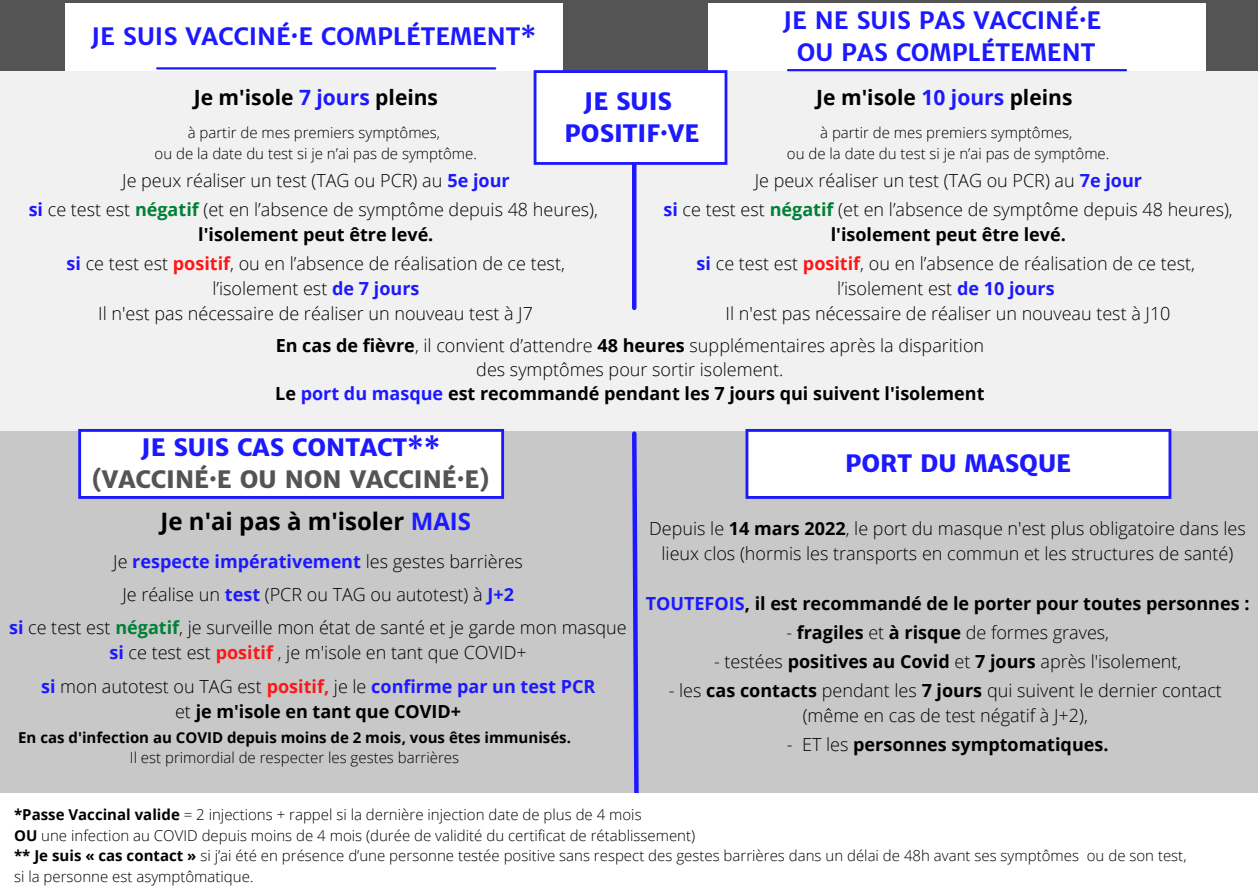
<style>
.page{position:relative;width:1258px;height:894px;background:#fff}
.page>*{position:absolute;margin:0;border:0;box-sizing:border-box;transform-origin:0 0}
.t1{font:700 24px "Merriweather Sans";color:#1d19ff}
.t2{font:800 24px "Merriweather Sans";color:#1d19ff}
.t3{font:800 24px "Merriweather Sans";color:#545454}
.t4{font:700 24px "Open Sans";color:#000}
.t5{font:700 21px "Open Sans";color:#000}
.t6{font:300 18px/24.9px "Open Sans";color:#000;text-align:center}
.t7{font:700 18px "Open Sans";color:#000}
.t8{font:700 18px "Open Sans";color:#1d19ff}
.t9{font:300 15px "Open Sans";color:#000}
.t10{font:700 15px "Open Sans";color:#000}
.s1{color:#1d19ff}
.s2{font-weight:700;color:#1d19ff}
.s3{font-weight:700;color:#008037}
.s4{font-weight:700;color:#ff1616}
.s5{font-weight:700}
.s6{font-weight:300;color:#000}
.s7{font-weight:300}
</style>
<div class="page">
<div style="left:0;top:0;width:1258px;height:893px;background:#f1f1f1"></div>
<hr style="left:632px;top:0;width:4px;height:308px;background:#1d19ff">
<div style="left:0;top:0;width:1258px;height:70px;background:#545454"></div>
<div style="left:708px;top:4px;width:497px;height:67px;background:#fff"></div>
<div style="left:65px;top:4px;width:497px;height:67px;background:#fff"></div>
<div style="left:0;top:431px;width:1258px;height:374px;background:#c8c8c8"></div>
<div style="left:535px;top:72px;width:191px;height:91px;background:#fff"></div>
<hr style="left:534px;top:73px;width:2px;height:89px;background:#1d19ff">
<hr style="left:724px;top:73px;width:3px;height:89px;background:#1d19ff">
<hr style="left:536px;top:162px;width:188px;height:3px;background:#1d19ff">
<hr style="left:536px;top:70px;width:188px;height:3px;background:#1d19ff">
<div style="left:80px;top:430px;width:423px;height:67px;background:#fff"></div>
<hr style="left:78px;top:431px;width:3px;height:65px;background:#1d19ff">
<hr style="left:501px;top:431px;width:3px;height:65px;background:#1d19ff">
<hr style="left:81px;top:496px;width:420px;height:2px;background:#1d19ff">
<hr style="left:81px;top:429px;width:420px;height:2px;background:#1d19ff">
<svg style="left:632px;top:431px;width:7px;height:362px"></svg>
<div style="left:0;top:793px;width:1258px;height:100px;background:#fff"></div>
<hr style="left:157px;top:67px;width:338px;height:2px;background:#1d19ff">
<hr style="left:788px;top:69px;width:338px;height:2px;background:#1d19ff">
<div style="left:747px;top:430px;width:423px;height:67px;background:#fff"></div>
<hr style="left:745px;top:431px;width:3px;height:65px;background:#1d19ff">
<hr style="left:1168px;top:431px;width:3px;height:65px;background:#1d19ff">
<hr style="left:748px;top:496px;width:420px;height:2px;background:#1d19ff">
<hr style="left:748px;top:429px;width:420px;height:2px;background:#1d19ff">
<p class="t1" style="left:91px;top:21px;width:447px">JE SUIS VACCINÉ·E COMPLÉTEMENT*</p>
<p class="t5" style="left:194px;top:83px;width:246px">Je m'isole <span class="s1">7 jours</span> pleins</p>
<p class="t2" style="left:584px;top:86px;width:90px">JE SUIS</p>
<p class="t1" style="left:783px;top:5px;width:320px">JE NE SUIS PAS VACCINÉ·E</p>
<p class="t1" style="left:797px;top:37px;width:300px">OU PAS COMPLÉTEMENT</p>
<p class="t5" style="left:816px;top:83px;width:258px">Je m'isole <span class="s1">10 jours</span> pleins</p>
<p class="t9" style="left:188px;top:122px;width:254px">à partir de mes premiers symptômes,</p>
<p class="t2" style="left:564px;top:118px;width:136px">POSITIF·VE</p>
<p class="t9" style="left:155px;top:143px;width:324px">ou de la date du test si je n’ai pas de symptôme.</p>
<p class="t6" style="left:122px;top:167px;width:389px">Je peux réaliser un test (TAG ou PCR) au <span class="s2">5e jour</span></p>
<p class="t6" style="left:29px;top:196px;width:571px"><span class="s2">si</span> ce test est <span class="s3">négatif</span> (et en l’absence de symptôme depuis 48 heures),</p>
<p class="t7" style="left:198px;top:222px;width:237px">l'isolement peut être levé.</p>
<p class="t6" style="left:67px;top:251px;width:500px"><span class="s2">si</span> ce test est <span class="s4">positif</span>, ou en l’absence de réalisation de ce test,</p>
<p class="t6" style="left:212px;top:276px;width:209px">l’isolement est <span class="s2">de 7 jours</span></p>
<p class="t6" style="left:98px;top:301px;width:436px">Il n'est pas nécessaire de réaliser un nouveau test à J7</p>
<p class="t9" style="left:820px;top:122px;width:254px">à partir de mes premiers symptômes,</p>
<p class="t9" style="left:787px;top:143px;width:324px">ou de la date du test si je n’ai pas de symptôme.</p>
<p class="t6" style="left:755px;top:167px;width:389px">Je peux réaliser un test (TAG ou PCR) au <span class="s2">7e jour</span></p>
<p class="t6" style="left:663px;top:196px;width:571px"><span class="s2">si</span> ce test est <span class="s3">négatif</span> (et en l’absence de symptôme depuis 48 heures),</p>
<p class="t7" style="left:831px;top:222px;width:237px">l'isolement peut être levé.</p>
<p class="t6" style="left:697px;top:251px;width:500px"><span class="s2">si</span> ce test est <span class="s4">positif</span>, ou en l’absence de réalisation de ce test,</p>
<p class="t6" style="left:837px;top:276px;width:219px">l’isolement est <span class="s2">de 10 jours</span></p>
<p class="t6" style="left:725px;top:301px;width:446px">Il n'est pas nécessaire de réaliser un nouveau test à J10</p>
<p class="t6" style="left:276px;top:332px;width:710px"><span class="s5">En cas de fièvre</span>, il convient d’attendre <span class="s5">48 heures</span> supplémentaires après la disparition</p>
<p class="t6" style="left:476px;top:356px;width:309px">des symptômes pour sortir isolement.</p>
<p class="t7" style="left:275px;top:380px;width:711px">Le <span class="s1">port du masque</span> est recommandé pendant les 7 jours qui suivent l'isolement</p>
<p class="t2" style="left:141px;top:432px;width:300px">JE SUIS CAS CONTACT**</p>
<p class="t3" style="left:92px;top:464px;width:399px">(VACCINÉ·E OU NON VACCINÉ·E)</p>
<p class="t4" style="left:161px;top:504px;width:312px">Je n'ai pas à m'isoler <span class="s1">MAIS</span></p>
<p class="t8" style="left:113px;top:548px;width:411px"><span class="s6">Je</span> respecte impérativement <span class="s6">les gestes barrières</span></p>
<p class="t6" style="left:122px;top:581px;width:393px">Je réalise un <span class="s2">test</span> (PCR ou TAG ou autotest) à <span class="s2">J+2</span></p>
<p class="t6" style="left:9px;top:614px;width:619px"><span class="s2">si</span> ce test est <span class="s3">négatif</span>, je surveille mon état de santé et je garde mon masque</p>
<p class="t6" style="left:109px;top:639px;width:419px"><span class="s2">si</span> ce test est <span class="s4">positif</span> , je m'isole en tant que COVID+</p>
<p class="t6" style="left:41px;top:673px;width:556px"><span class="s2">si</span> mon autotest ou TAG est <span class="s4">positif,</span> je le <span class="s2">confirme par un test PCR</span></p>
<p class="t7" style="left:175px;top:698px;width:288px"><span class="s7">et</span> je m'isole en tant que COVID+</p>
<p class="t10" style="left:18px;top:726px;width:554px">En cas d'infection au COVID depuis moins de 2 mois, vous êtes immunisés.</p>
<p class="t9" style="left:130px;top:746px;width:331px">Il est primordial de respecter les gestes barrières</p>
<p class="t2" style="left:845px;top:448px;width:227px">PORT DU MASQUE</p>
<p class="t6" style="left:649px;top:515px;width:598px">Depuis le <span class="s5">14 mars 2022</span>, le port du masque n'est plus obligatoire dans les lieux clos (hormis les transports en commun et les structures de santé)</p>
<p class="t7" style="left:646px;top:590px;width:605px"><span class="s1">TOUTEFOIS</span>, il est recommandé de le porter pour toutes personnes :</p>
<p class="t6" style="left:786px;top:619px;width:324px">- <span class="s5">fragiles</span> et <span class="s5">à risque</span> de formes graves,</p>
<p class="t6" style="left:714px;top:648px;width:469px">- testées <span class="s5">positives au Covid</span> et <span class="s5">7 jours</span> après l'isolement,</p>
<p class="t6" style="left:669px;top:677px;width:555px">- les <span class="s5">cas contacts</span> pendant les <span class="s5">7 jours</span> qui suivent le dernier contact</p>
<p class="t6" style="left:803px;top:702px;width:287px">(même en cas de test négatif à J+2),</p>
<p class="t7" style="left:787px;top:731px;width:323px"><span class="s7">- ET les</span> personnes symptomatiques.</p>
<p class="t9" style="left:14px;top:803px;width:629px"><span class="s5">*Passe Vaccinal valide</span> = 2 injections + rappel si la dernière injection date de plus de 4 mois</p>
<p class="t9" style="left:14px;top:824px;width:683px"><span class="s5">OU</span> une infection au COVID depuis moins de 4 mois (durée de validité du certificat de rétablissement)</p>
<p class="t9" style="left:14px;top:845px;width:1174px"><span class="s5">** Je suis « cas contact »</span> si j’ai été en présence d’une personne testée positive sans respect des gestes barrières dans un délai de 48h avant ses symptômes ou de son test,</p>
<p class="t9" style="left:14px;top:865px;width:241px">si la personne est asymptômatique.</p>
</div>
